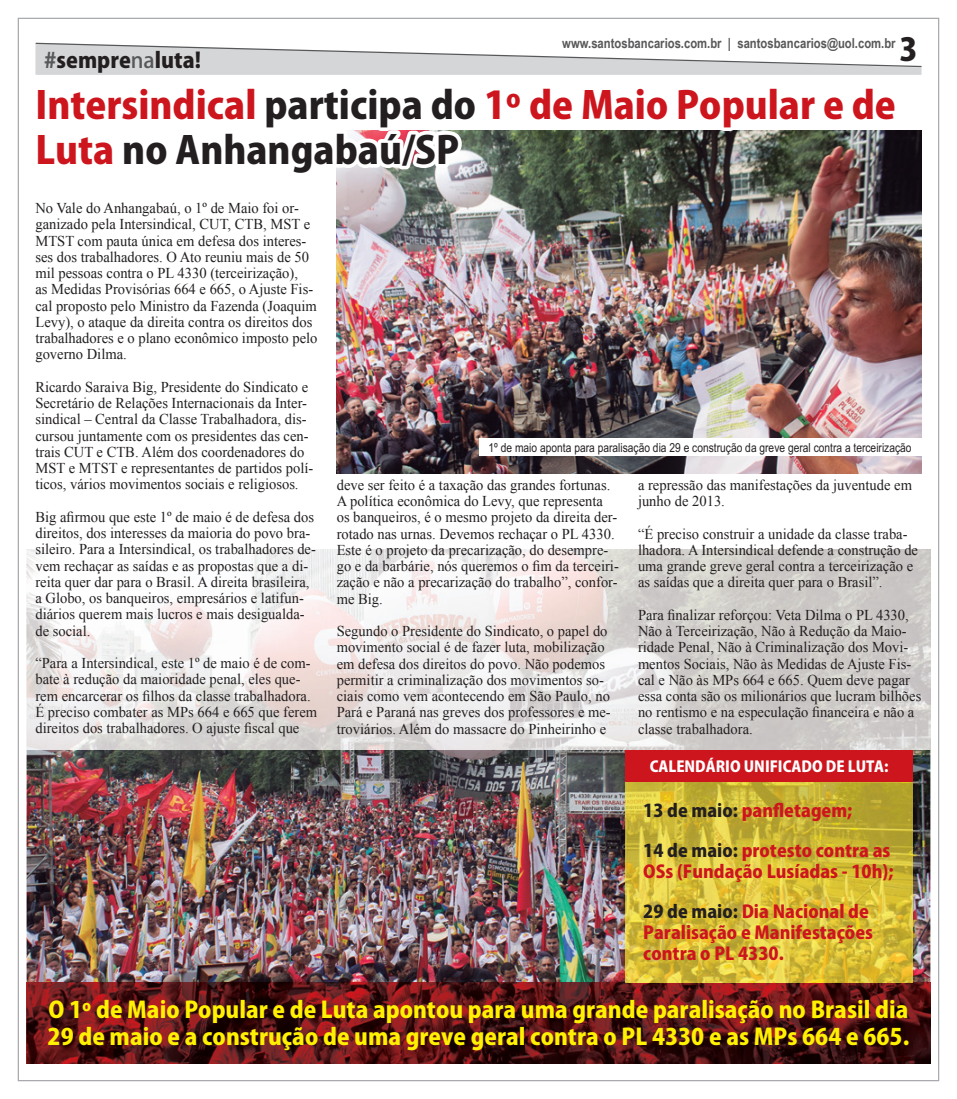
<style>
.page{position:relative;width:957px;height:1099px;background:#fff}
.page>*{position:absolute;margin:0;border:0;box-sizing:border-box;transform-origin:0 0}
.t1{font:800 37.5px/45px "Koz Go Pro";color:#cd151d}
.t2{font:800 31.25px "Koz Go Pro";color:#231f20}
.t3{font:800 22.5px/27px "Koz Go Pro";color:#fff101}
.t4{font:800 21.25px "Koz Go Pro";color:#231f20}
.t5{font:800 17.5px/21px "Koz Go Pro";color:#cd151d}
.t6{font:15px/16.2px "Times New Roman";color:#231f20}
.t7{font:800 15px "Koz Go Pro";color:#fff}
.t8{font:700 13.75px "Arial Narrow";color:#57585a}
.t9{font:12.5px "Arial Narrow";color:#231f20}
.s1{color:#57585a}
.s2{font-weight:500;color:#57585a}
.s3{color:#231f20}
</style>
<div class="page">
<img style="left:337px;top:180px;width:584px;height:293px">
<img style="left:27px;top:749px;width:903px;height:232px">
<svg style="left:35px;top:42px;width:887px;height:138px"></svg>
<img style="left:27px;top:981px;width:903px;height:82px">
<img style="left:27px;top:549px;width:903px;height:200px">
<img style="left:625px;top:781px;width:287px;height:200px">
<div style="left:625px;top:749px;width:287px;height:32px;background:#cd151d"></div>
<div style="left:478px;top:438px;width:443px;height:18px;background:#fff"></div>
<h2 class="t2" style="left:899px;top:29px;width:20px">3</h2>
<p class="t8" style="left:562px;top:32px;width:335px">www.santosbancarios.com.br | santosbancarios@uol.com.br</p>
<h3 class="t4" style="left:44px;top:46px;width:158px"><span class="s1">#</span>sempre<span class="s2">na</span>luta!</h3>
<h1 class="t1" style="left:35px;top:85px;width:862px">Intersindical <span class="s3">participa do</span> 1º de Maio Popular e de<br>Luta <span class="s3">no Anhangabaú/SP</span></h1>
<p class="t6" style="left:35px;top:200px;width:284px">No Vale do Anhangabaú, o 1º de Maio foi or&shy;ganizado pela Intersindical, CUT, CTB, MST e MTST com pauta única em defesa dos interes&shy;ses dos trabalhadores. O Ato reuniu mais de 50 mil pessoas contra o PL 4330 (terceirização),<br>as Medidas Provisórias 664 e 665, o Ajuste Fis&shy;cal proposto pelo Ministro da Fazenda (Joaquim Levy), o ataque da direita contra os direitos dos trabalhadores e o plano econômico imposto pelo governo Dilma.</p>
<p class="t6" style="left:35px;top:378px;width:279px">Ricardo Saraiva Big, Presidente do Sindicato e Secretário de Relações Internacionais da Inter&shy;sindical – Central da Classe Trabalhadora, dis&shy;cursou juntamente com os presidentes das cen&shy;trais CUT e CTB. Além dos coordenadores do MST e MTST e representantes de partidos polí&shy;ticos, vários movimentos sociais e religiosos.</p>
<p class="t6" style="left:35px;top:508px;width:282px">Big afirmou que este 1º de maio é de defesa dos direitos, dos interesses da maioria do povo bra&shy;sileiro. Para a Intersindical, os trabalhadores de&shy;vem rechaçar as saídas e as propostas que a di&shy;reita quer dar para o Brasil. A direita brasileira, a Globo, os banqueiros, empresários e latifun&shy;diários querem mais lucros e mais desigualda&shy;de social.</p>
<p class="t6" style="left:35px;top:654px;width:283px">“Para a Intersindical, este 1º de maio é de com&shy;bate à redução da maioridade penal, eles que&shy;rem encarcerar os filhos da classe trabalhadora.<br>É preciso combater as MPs 664 e 665 que ferem direitos dos trabalhadores. O ajuste fiscal que</p>
<p class="t9" style="left:488px;top:440px;width:424px">1º de maio aponta para paralisação dia 29 e construção da greve geral contra a terceirização</p>
<p class="t6" style="left:337px;top:476px;width:284px">deve ser feito é a taxação das grandes fortunas.<br>A política econômica do Levy, que representa os banqueiros, é o mesmo projeto da direita der&shy;rotado nas urnas. Devemos rechaçar o PL 4330.<br>Este é o projeto da precarização, do desempre&shy;go e da barbárie, nós queremos o fim da terceiri&shy;zação e não a precarização do trabalho”, confor&shy;me Big.</p>
<p class="t6" style="left:337px;top:622px;width:275px">Segundo o Presidente do Sindicato, o papel do movimento social é de fazer luta, mobilização em defesa dos direitos do povo. Não podemos permitir a criminalização dos movimentos so&shy;ciais como vem acontecendo em São Paulo, no Pará e Paraná nas greves dos professores e me&shy;troviários. Além do massacre do Pinheirinho e</p>
<p class="t6" style="left:638px;top:476px;width:275px">a repressão das manifestações da juventude em junho de 2013.</p>
<p class="t6" style="left:638px;top:525px;width:282px">“É preciso construir a unidade da classe traba&shy;lhadora. A Intersindical defende a construção de uma grande greve geral contra a terceirização e as saídas que a direita quer para o Brasil”.</p>
<p class="t6" style="left:638px;top:606px;width:285px">Para finalizar reforçou: Veta Dilma o PL 4330, Não à Terceirização, Não à Redução da Maio&shy;ridade Penal, Não à Criminalização dos Movi&shy;mentos Sociais, Não às Medidas de Ajuste Fis&shy;cal e Não às MPs 664 e 665. Quem deve pagar essa conta são os milionários que lucram bilhões no rentismo e na especulação financeira e não a classe trabalhadora.</p>
<p class="t7" style="left:649px;top:756px;width:240px">CALENDÁRIO UNIFICADO DE LUTA:</p>
<p class="t5" style="left:643px;top:801px;width:211px"><span class="s3">13 de maio:</span> panfletagem;</p>
<p class="t5" style="left:643px;top:841px;width:252px"><span class="s3">14 de maio:</span> protesto contra as<br>OSs (Fundação Lusíadas - 10h);</p>
<p class="t5" style="left:643px;top:902px;width:231px"><span class="s3">29 de maio:</span> Dia Nacional de<br>Paralisação e Manifestações contra o PL 4330.</p>
<h3 class="t3" style="left:48px;top:998px;width:863px">O 1º de Maio Popular e de Luta apontou para uma grande paralisação no Brasil dia<br>29 de maio e a construção de uma greve geral contra o PL 4330 e as MPs 664 e 665.</h3>
</div>
